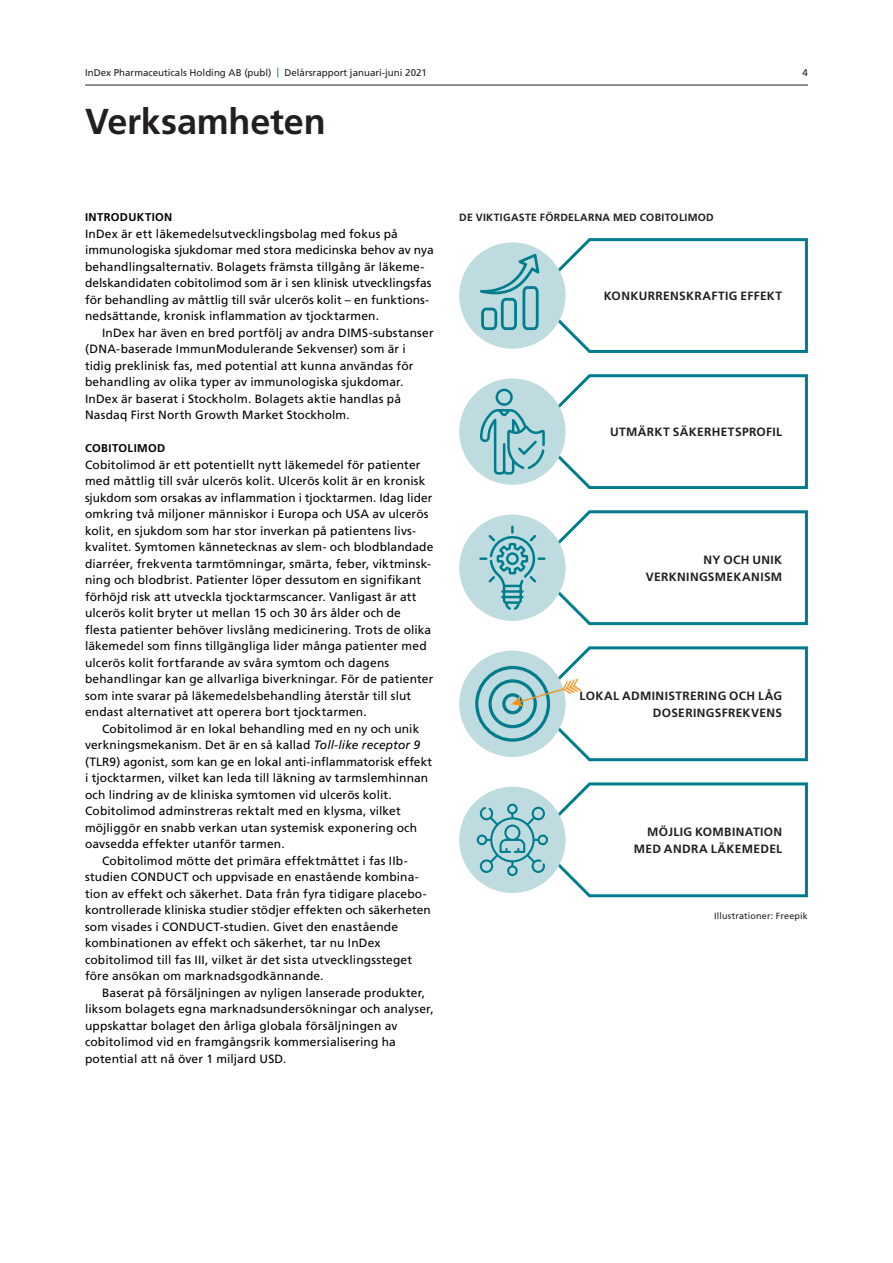
<style>
.page{position:relative;width:893px;height:1263px;background:#fff}
.page>*{position:absolute;margin:0;border:0;box-sizing:border-box;transform-origin:0 0}
.t1{font:700 36px "Frutiger";letter-spacing:-.005em;color:#231f20}
.t2{font:12px/16.5px "Frutiger";letter-spacing:.01em;color:#000001}
.t3{font:700 12px/16.5px "Frutiger";letter-spacing:.03em;color:#231f20;text-align:right}
.t4{font:700 11.25px "Frutiger";letter-spacing:.03em;color:#000001}
.t5{font:700 10.5px "Frutiger";letter-spacing:.025em;color:#231f20}
.t6{font:9.75px "Frutiger";color:#231f20}
.t7{font:9px "Frutiger";letter-spacing:.02em;color:#231f20}
.s1{color:#007d8c}
.s2{font-style:italic}
</style>
<div class="page">
<hr style="left:85px;top:85px;width:723px;height:1px;background:#231f20">
<div style="left:459px;top:242px;width:107px;height:107px;background:#bedbe0;border-radius:50%"></div>
<div style="left:459px;top:378px;width:107px;height:107px;background:#bedbe0;border-radius:50%"></div>
<div style="left:459px;top:514px;width:107px;height:107px;background:#bedbe0;border-radius:50%"></div>
<div style="left:459px;top:651px;width:107px;height:106px;background:#bedbe0;border-radius:50%"></div>
<div style="left:459px;top:787px;width:107px;height:106px;background:#bedbe0;border-radius:50%"></div>
<svg style="left:480px;top:238px;width:328px;height:115px"></svg>
<svg style="left:480px;top:374px;width:328px;height:115px"></svg>
<svg style="left:479px;top:510px;width:329px;height:116px"></svg>
<svg style="left:477px;top:782px;width:331px;height:116px"></svg>
<svg style="left:475px;top:646px;width:333px;height:116px"></svg>
<p class="t6" style="left:85px;top:67px;width:343px">InDex Pharmaceuticals Holding AB (publ) <span class="s1">|</span> Delårsrapport januari-juni 2021</p>
<p class="t6" style="left:802px;top:67px;width:7px">4</p>
<h1 class="t1" style="left:85px;top:101px;width:242px">Verksamheten</h1>
<p class="t4" style="left:85px;top:211px;width:89px">INTRODUKTION</p>
<p class="t2" style="left:85px;top:225px;width:350px">InDex är ett läkemedelsutvecklingsbolag med fokus på immunologiska sjukdomar med stora medicinska behov av nya behandlingsalternativ. Bolagets främsta tillgång är läkeme&shy;delskandidaten cobitolimod som är i sen klinisk utvecklingsfas för behandling av måttlig till svår ulcerös kolit – en funktions&shy;nedsättande, kronisk inflammation av tjocktarmen.</p>
<p class="t2" style="left:85px;top:324px;width:350px;text-indent:17px">InDex har även en bred portfölj av andra DIMS-substanser (DNA-baserade ImmunModulerande Sekvenser) som är i tidig preklinisk fas, med potential att kunna användas för behandling av olika typer av immunologiska sjukdomar.<br>InDex är baserat i Stockholm. Bolagets aktie handlas på Nasdaq First North Growth Market Stockholm.</p>
<p class="t4" style="left:85px;top:442px;width:82px">COBITOLIMOD</p>
<p class="t2" style="left:85px;top:456px;width:350px">Cobitolimod är ett potentiellt nytt läkemedel för patienter med måttlig till svår ulcerös kolit. Ulcerös kolit är en kronisk sjukdom som orsakas av inflammation i tjocktarmen. Idag lider omkring två miljoner människor i Europa och USA av ulcerös kolit, en sjukdom som har stor inverkan på patientens livs&shy;kvalitet. Symtomen kännetecknas av slem- och blodblandade diarréer, frekventa tarmtömningar, smärta, feber, viktminsk&shy;ning och blodbrist. Patienter löper dessutom en signifikant förhöjd risk att utveckla tjocktarmscancer. Vanligast är att ulcerös kolit bryter ut mellan 15 och 30 års ålder och de flesta patienter behöver livslång medicinering. Trots de olika läkemedel som finns tillgängliga lider många patienter med ulcerös kolit fortfarande av svåra symtom och dagens behandlingar kan ge allvarliga biverkningar. För de patienter som inte svarar på läkemedelsbehandling återstår till slut endast alternativet att operera bort tjocktarmen.</p>
<p class="t2" style="left:102px;top:720px;width:319px">Cobitolimod är en lokal behandling med en ny och unik</p>
<p class="t2" style="left:85px;top:737px;width:337px">verkningsmekanism. Det är en så kallad <span class="s2">Toll-like receptor 9</span></p>
<p class="t2" style="left:85px;top:753px;width:349px">(TLR9) agonist, som kan ge en lokal anti-inflammatorisk effekt</p>
<p class="t2" style="left:85px;top:770px;width:345px">i tjocktarmen, vilket kan leda till läkning av tarmslemhinnan</p>
<p class="t2" style="left:85px;top:786px;width:308px">och lindring av de kliniska symtomen vid ulcerös kolit.</p>
<p class="t2" style="left:85px;top:803px;width:317px">Cobitolimod adminstreras rektalt med en klysma, vilket</p>
<p class="t2" style="left:85px;top:819px;width:333px">möjliggör en snabb verkan utan systemisk exponering och</p>
<p class="t2" style="left:85px;top:836px;width:201px">oavsedda effekter utanför tarmen.</p>
<p class="t2" style="left:102px;top:852px;width:306px">Cobitolimod mötte det primära effektmåttet i fas IIb-</p>
<p class="t2" style="left:85px;top:869px;width:335px">studien CONDUCT och uppvisade en enastående kombina-</p>
<p class="t2" style="left:85px;top:885px;width:343px">tion av effekt och säkerhet. Data från fyra tidigare placebo-</p>
<p class="t2" style="left:85px;top:902px;width:347px">kontrollerade kliniska studier stödjer effekten och säkerheten</p>
<p class="t2" style="left:85px;top:918px;width:315px">som visades i CONDUCT-studien. Givet den enastående</p>
<p class="t2" style="left:85px;top:935px;width:297px">kombinationen av effekt och säkerhet, tar nu InDex</p>
<p class="t2" style="left:85px;top:951px;width:329px">cobitolimod till fas III, vilket är det sista utvecklingssteget</p>
<p class="t2" style="left:85px;top:968px;width:240px">före ansökan om marknadsgodkännande.</p>
<p class="t2" style="left:102px;top:984px;width:325px">Baserat på försäljningen av nyligen lanserade produkter,</p>
<p class="t2" style="left:85px;top:1001px;width:350px">liksom bolagets egna marknadsundersökningar och analyser,</p>
<p class="t2" style="left:85px;top:1017px;width:314px">uppskattar bolaget den årliga globala försäljningen av</p>
<p class="t2" style="left:85px;top:1034px;width:312px">cobitolimod vid en framgångsrik kommersialisering ha</p>
<p class="t2" style="left:85px;top:1050px;width:203px">potential att nå över 1 miljard USD.</p>
<p class="t5" style="left:459px;top:211px;width:256px">DE VIKTIGASTE FÖRDELARNA MED COBITOLIMOD</p>
<p class="t3" style="left:604px;top:288px;width:180px">KONKURRENSKRAFTIG EFFEKT</p>
<p class="t3" style="left:610px;top:424px;width:174px">UTMÄRKT SÄKERHETSPROFIL</p>
<p class="t3" style="left:646px;top:552px;width:138px">NY OCH UNIK<br>VERKNINGSMEKANISM</p>
<p class="t3" style="left:580px;top:688px;width:204px">LOKAL ADMINISTRERING OCH LÅG<br>DOSERINGSFREKVENS</p>
<p class="t3" style="left:634px;top:824px;width:150px">MÖJLIG KOMBINATION<br>MED ANDRA LÄKEMEDEL</p>
<p class="t7" style="left:714px;top:910px;width:95px">Illustrationer: Freepik</p>
</div>
